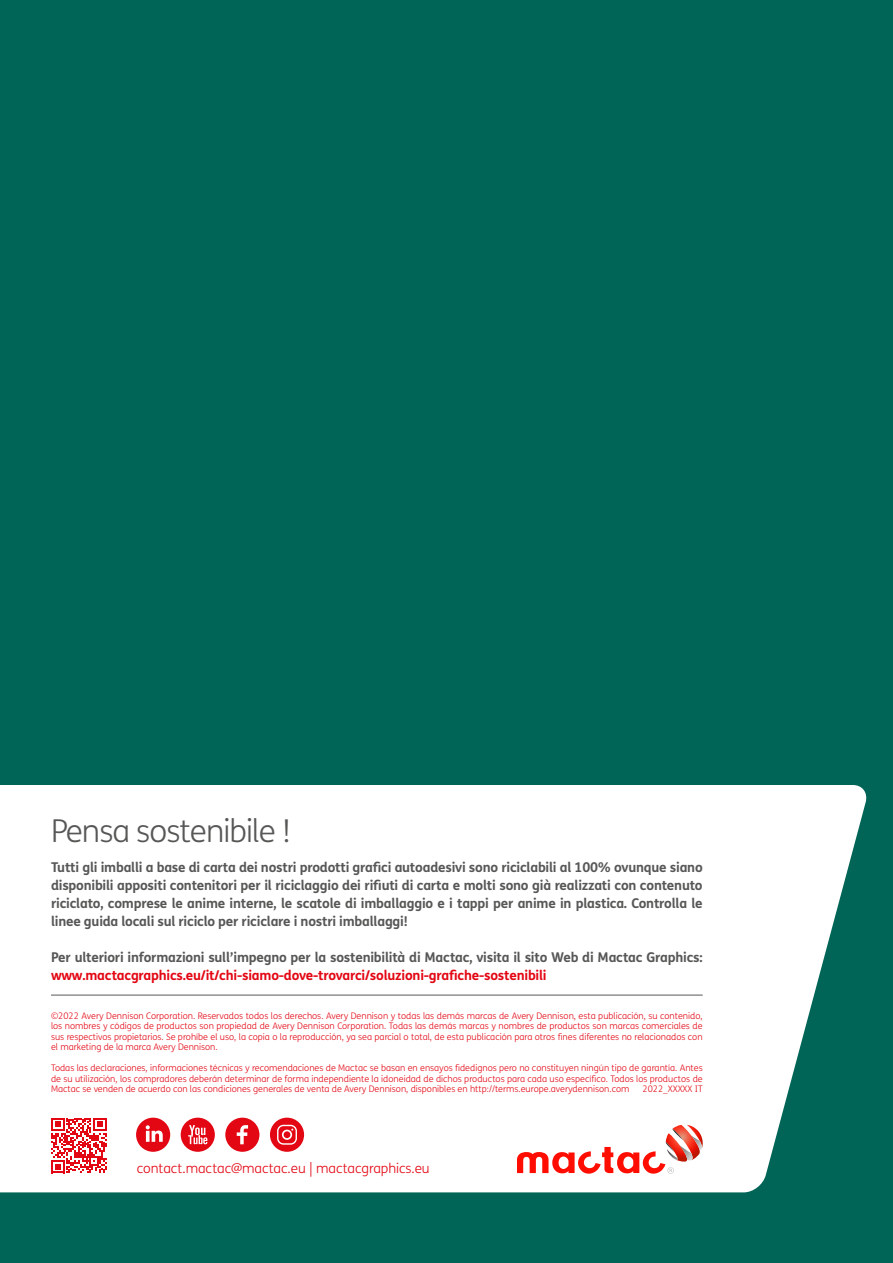
<style>
.page{position:relative;width:893px;height:1263px;background:#006556}
.page>*{position:absolute;margin:0;border:0;box-sizing:border-box;transform-origin:0 0}
.t1{font:300 31.5px "FS Me";letter-spacing:-.03em;color:#575756}
.t2{font:700 13.5px/18px "FS Me";letter-spacing:-.015em;color:#575756;text-align:justify}
.t3{font:700 13.5px "FS Me";letter-spacing:-.015em;color:#e30613}
.t4{font:300 13.5px "FS Me";letter-spacing:-.005em;color:#e30613}
.t5{font:300 9px/10.5px "FS Me";color:#e30613;text-align:justify}
</style>
<div class="page">
<div style="left:0;top:785px;width:867px;height:407px;background:#fff"></div>
<hr style="left:51px;top:995px;width:652px;height:1px;background:#575756">
<svg style="left:51px;top:1117px;width:56px;height:56px;background:#ef737a"></svg>
<svg style="left:517px;top:1125px;width:186px;height:49px;background:#fbc1bd"></svg>
<svg style="left:136px;top:1118px;width:34px;height:34px"></svg>
<svg style="left:181px;top:1118px;width:34px;height:34px"></svg>
<svg style="left:225px;top:1118px;width:34px;height:34px"></svg>
<div style="left:270px;top:1118px;width:34px;height:34px;background:#e30613;border-radius:50%"></div>
<svg style="left:277px;top:1125px;width:20px;height:20px"></svg>
<h1 class="t1" style="left:51px;top:809px;width:242px">Pensa sostenibile !</h1>
<p class="t2" style="left:51px;top:858px;width:653px">Tutti gli imballi a base di carta dei nostri prodotti grafici autoadesivi sono riciclabili al 100% ovunque siano disponibili appositi contenitori per il riciclaggio dei rifiuti di carta e molti sono già realizzati con contenuto riciclato, comprese le anime interne, le scatole di imballaggio e i tappi per anime in plastica. Controlla le linee guida locali sul riciclo per riciclare i nostri imballaggi!</p>
<h2 class="t2" style="left:51px;top:948px;width:653px">Per ulteriori informazioni sull’impegno per la sostenibilità di Mactac, visita il sito Web di Mactac Graphics:</h2>
<h2 class="t3" style="left:51px;top:965px;width:497px">www.mactacgraphics.eu/it/chi-siamo-dove-trovarci/soluzioni-grafiche-sostenibili</h2>
<p class="t5" style="left:51px;top:1010px;width:653px">©2022 Avery Dennison Corporation. Reservados todos los derechos. Avery Dennison y todas las demás marcas de Avery Dennison, esta publicación, su contenido, los nombres y códigos de productos son propiedad de Avery Dennison Corporation. Todas las demás marcas y nombres de productos son marcas comerciales de sus respectivos propietarios. Se prohíbe el uso, la copia o la reproducción, ya sea parcial o total, de esta publicación para otros fines diferentes no relacionados con el marketing de la marca Avery Dennison.</p>
<p class="t5" style="left:51px;top:1063px;width:653px">Todas las declaraciones, informaciones técnicas y recomendaciones de Mactac se basan en ensayos fidedignos pero no constituyen ningún tipo de garantía. Antes de su utilización, los compradores deberán determinar de forma independiente la idoneidad de dichos productos para cada uso específico. Todos los productos de Mactac se venden de acuerdo con las condiciones generales de venta de Avery Dennison, disponibles en http://terms.europe.averydennison.com</p>
<p class="t5" style="left:643px;top:1084px;width:62px">2022_XXXXX IT</p>
<h2 class="t4" style="left:137px;top:1159px;width:294px">contact.mactac@mactac.eu | mactacgraphics.eu</h2>
</div>
